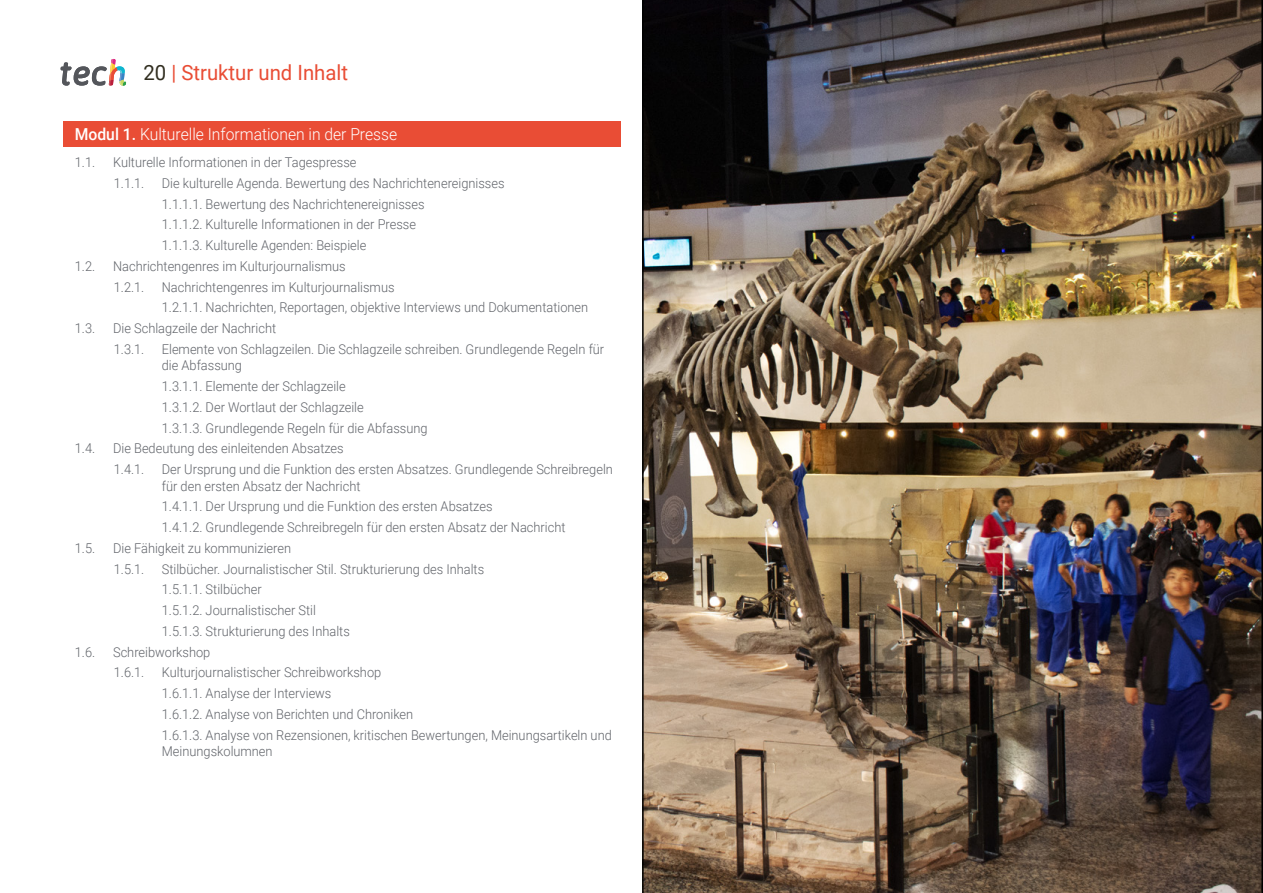
<style>
.page{position:relative;width:1263px;height:893px;background:#fff}
.page>*{position:absolute;margin:0;border:0;box-sizing:border-box;transform-origin:0 0}
.t1{font:21px "Roboto";color:#e94d35}
.t2{font:300 16.5px "Roboto";color:#fff;scale:.95 1}
.t3{font:300 13.5px/20.7px "Roboto";color:#61646a;scale:.95 1}
.s1{color:#312e20}
.s2{font-weight:500}
</style>
<div class="page">
<div style="left:64px;top:121px;width:557px;height:25px;background:#e94d35"></div>
<img style="left:642px;top:0;width:621px;height:893px">
<svg style="left:61px;top:59px;width:65px;height:27px"></svg>
<h1 class="t1" style="left:144px;top:57px;width:206px"><span class="s1">20</span> | Struktur und Inhalt</h1>
<p class="t2" style="left:75px;top:123px;width:341px"><span class="s2">Modul 1.</span> Kulturelle Informationen in der Presse</p>
<p class="t3" style="left:75px;top:151px;width:23px">1.1.</p>
<p class="t3" style="left:113px;top:151px;width:258px">Kulturelle Informationen in der Tagespresse<br>1.1.1.</p>
<p class="t3" style="left:162px;top:172px;width:362px">Die kulturelle Agenda. Bewertung des Nachrichtenereignisses 1.1.1.1. Bewertung des Nachrichtenereignisses<br>1.1.1.2. Kulturelle Informationen in der Presse<br>1.1.1.3. Kulturelle Agenden: Beispiele</p>
<p class="t3" style="left:75px;top:255px;width:23px">1.2.</p>
<p class="t3" style="left:113px;top:255px;width:246px">Nachrichtengenres im Kulturjournalismus<br>1.2.1.</p>
<p class="t3" style="left:162px;top:276px;width:450px">Nachrichtengenres im Kulturjournalismus<br>1.2.1.1. Nachrichten, Reportagen, objektive Interviews und Dokumentationen</p>
<p class="t3" style="left:75px;top:317px;width:23px">1.3.</p>
<p class="t3" style="left:113px;top:317px;width:173px">Die Schlagzeile der Nachricht<br>1.3.1.</p>
<p class="t3" style="left:162px;top:340px;width:467px;line-height:16.5px">Elemente von Schlagzeilen. Die Schlagzeile schreiben. Grundlegende Regeln für die Abfassung</p>
<p class="t3" style="left:162px;top:375px;width:281px">1.3.1.1. Elemente der Schlagzeile<br>1.3.1.2. Der Wortlaut der Schlagzeile<br>1.3.1.3. Grundlegende Regeln für die Abfassung</p>
<p class="t3" style="left:75px;top:438px;width:23px">1.4.</p>
<p class="t3" style="left:113px;top:438px;width:244px">Die Bedeutung des einleitenden Absatzes<br>1.4.1.</p>
<p class="t3" style="left:162px;top:461px;width:476px;line-height:16.5px">Der Ursprung und die Funktion des ersten Absatzes. Grundlegende Schreibregeln für den ersten Absatz der Nachricht</p>
<p class="t3" style="left:162px;top:496px;width:426px">1.4.1.1. Der Ursprung und die Funktion des ersten Absatzes<br>1.4.1.2. Grundlegende Schreibregeln für den ersten Absatz der Nachricht</p>
<p class="t3" style="left:75px;top:537px;width:23px">1.5.</p>
<p class="t3" style="left:113px;top:537px;width:189px">Die Fähigkeit zu kommunizieren<br>1.5.1.</p>
<p class="t3" style="left:162px;top:558px;width:341px">Stilbücher. Journalistischer Stil. Strukturierung des Inhalts 1.5.1.1. Stilbücher<br>1.5.1.2. Journalistischer Stil<br>1.5.1.3. Strukturierung des Inhalts</p>
<p class="t3" style="left:75px;top:641px;width:23px">1.6.</p>
<p class="t3" style="left:113px;top:641px;width:104px">Schreibworkshop<br>1.6.1.</p>
<p class="t3" style="left:162px;top:662px;width:475px">Kulturjournalistischer Schreibworkshop<br>1.6.1.1. Analyse der Interviews<br>1.6.1.2. Analyse von Berichten und Chroniken<br>1.6.1.3. Analyse von Rezensionen, kritischen Bewertungen, Meinungsartikeln und</p>
<p class="t3" style="left:162px;top:740px;width:118px">Meinungskolumnen</p>
</div>
